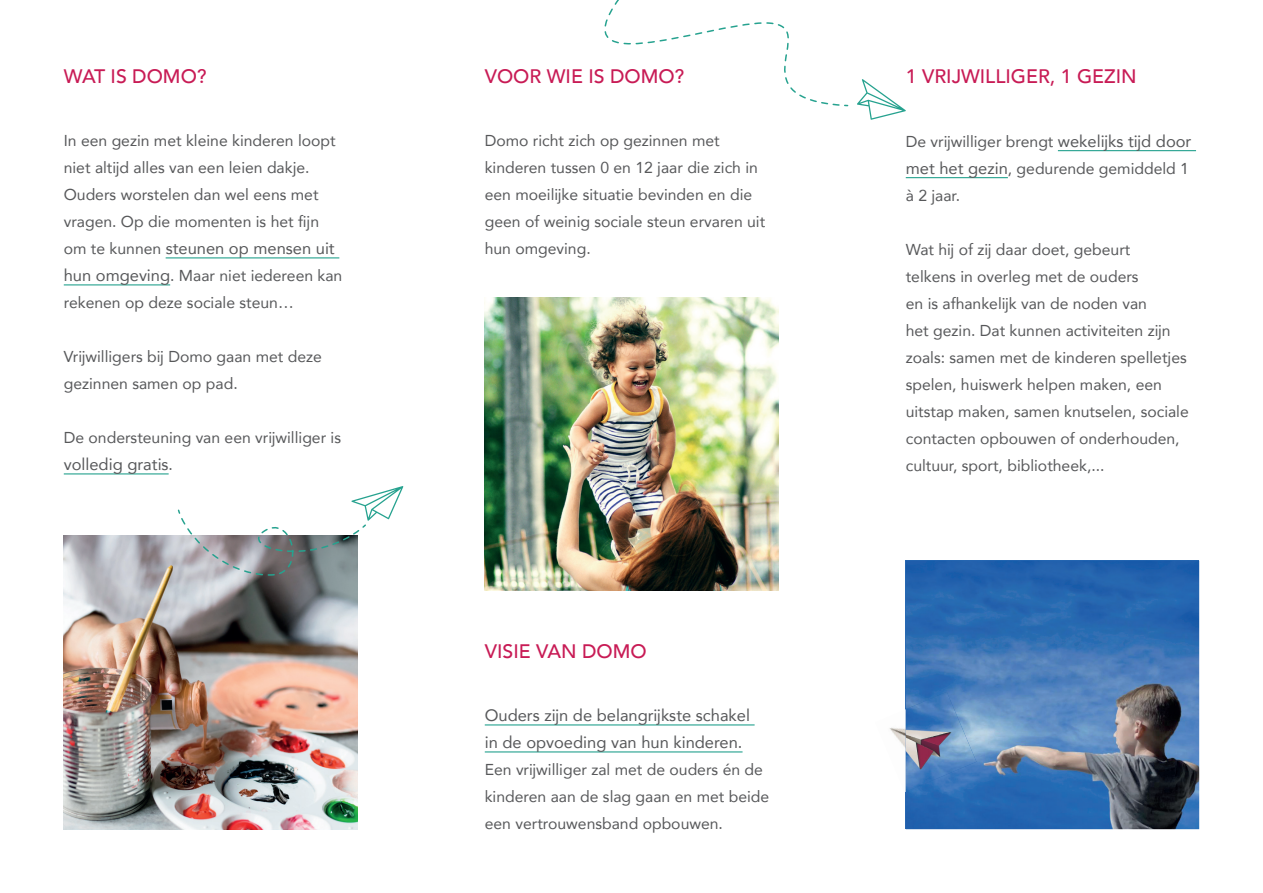
<style>
.page{position:relative;width:1263px;height:893px;background:#fff}
.page>*{position:absolute;margin:0;border:0;box-sizing:border-box;transform-origin:0 0}
.t1{font:500 19.5px "Avenir";color:#c81b55}
.t2{font:16.5px/27px "Avenir";color:#57585a}
.t3{font:15.75px/27px "Avenir";color:#57585a}
.s1{font-size:15.75px}
.s2{font-size:16.5px}
</style>
<div class="page">
<hr style="left:166px;top:257px;width:173px;height:1px;background:#26a28f">
<hr style="left:64px;top:284px;width:106px;height:1px;background:#26a28f">
<hr style="left:64px;top:473px;width:105px;height:1px;background:#26a28f">
<hr style="left:1058px;top:150px;width:138px;height:1px;background:#26a28f">
<hr style="left:906px;top:177px;width:102px;height:1px;background:#26a28f">
<hr style="left:485px;top:724px;width:270px;height:1px;background:#26a28f">
<hr style="left:485px;top:751px;width:257px;height:1px;background:#26a28f">
<img style="left:906px;top:561px;width:293px;height:268px">
<img style="left:485px;top:298px;width:293px;height:293px">
<img style="left:64px;top:536px;width:293px;height:293px">
<img style="left:889px;top:709px;width:17px;height:83px">
<img style="left:906px;top:692px;width:70px;height:100px">
<svg style="left:177px;top:486px;width:226px;height:90px"></svg>
<svg style="left:857px;top:79px;width:49px;height:41px"></svg>
<svg style="left:604px;top:0;width:245px;height:107px"></svg>
<p class="t1" style="left:64px;top:60px;width:144px">WAT IS DOMO?</p>
<p class="t1" style="left:485px;top:60px;width:201px">VOOR WIE IS DOMO?</p>
<p class="t1" style="left:906px;top:60px;width:232px">1 VRIJWILLIGER, 1 GEZIN</p>
<p class="t3" style="left:64px;top:127px;width:273px">In een gezin met kleine kinderen loopt niet altĳd alles van een leien dakje.<br>Ouders worstelen dan wel eens met vragen. Op die momenten is het fijn</p>
<p class="t2" style="left:64px;top:234px;width:272px"><span class="s1">om te kunnen</span> steunen op mensen uit</p>
<p class="t3" style="left:64px;top:262px;width:280px"><span class="s2">hun omgeving</span>. Maar niet iedereen kan rekenen op deze sociale steun…</p>
<p class="t3" style="left:64px;top:343px;width:260px">Vrĳwilligers bĳ Domo gaan met deze gezinnen samen op pad.</p>
<p class="t3" style="left:64px;top:424px;width:279px">De ondersteuning van een vrĳwilliger is</p>
<p class="t2" style="left:64px;top:450px;width:111px">volledig gratis<span class="s1">.</span></p>
<p class="t3" style="left:485px;top:127px;width:282px">Domo richt zich op gezinnen met kinderen tussen 0 en 12 jaar die zich in een moeilĳke situatie bevinden en die geen of weinig sociale steun ervaren uit hun omgeving.</p>
<p class="t3" style="left:906px;top:127px;width:287px">De vrĳwilliger brengt <span class="s2">wekelĳks tĳd door met het gezin</span>, gedurende gemiddeld 1 à 2 jaar.</p>
<p class="t3" style="left:906px;top:235px;width:285px">Wat hĳ of zĳ daar doet, gebeurt<br>telkens in overleg met de ouders<br>en is afhankelĳk van de noden van<br>het gezin. Dat kunnen activiteiten zĳn zoals: samen met de kinderen spelletjes spelen, huiswerk helpen maken, een uitstap maken, samen knutselen, sociale contacten opbouwen of onderhouden, cultuur, sport, bibliotheek,...</p>
<p class="t1" style="left:485px;top:634px;width:163px">VISIE VAN DOMO</p>
<p class="t2" style="left:485px;top:701px;width:267px">Ouders zĳn de belangrĳkste schakel in de opvoeding van hun kinderen.</p>
<p class="t3" style="left:485px;top:756px;width:286px">Een vrĳwilliger zal met de ouders én de kinderen aan de slag gaan en met beide een vertrouwensband opbouwen.</p>
</div>
